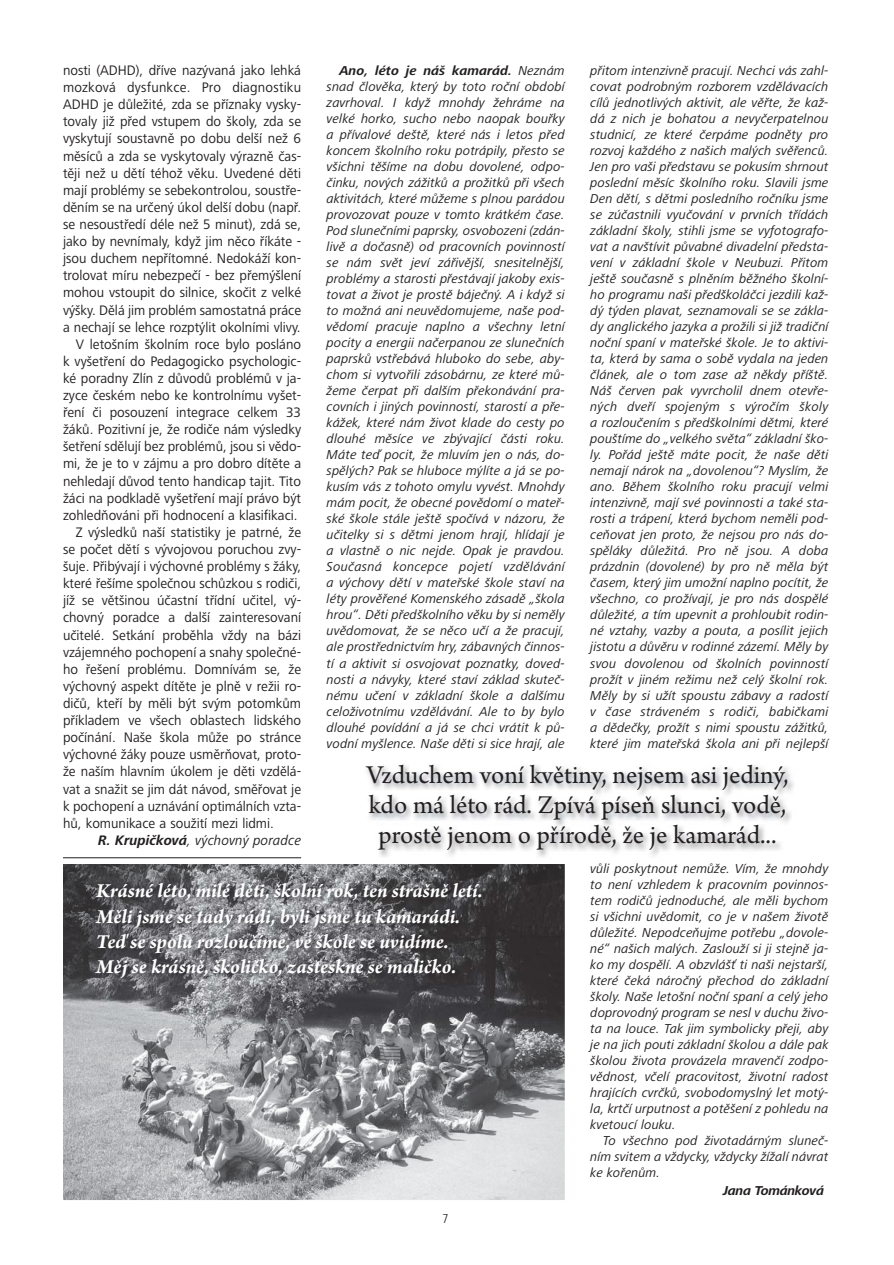
<style>
.page{position:relative;width:894px;height:1265px;background:#fff}
.page>*{position:absolute;margin:0;border:0;box-sizing:border-box;transform-origin:0 0}
.t1{font:27px/30px "Arno Pro";color:#231f20;text-align:center}
.t2{font:italic 700 21px/25.2px "Arno Pro";color:#fff}
.t3{font:14.25px "Frutiger Next LTCE";color:#231f20}
.t4{font:italic 14.25px "Frutiger Next LTCE";color:#231f20}
.t5{font:300 condensed 13.5px "Frutiger Next LTCE";color:#231f20}
.t6{font:italic 13.35px/16px "Frutiger Next LTCE";color:#231f20;text-align:justify}
.t7{font:italic 700 13.35px "Frutiger Next LTCE";letter-spacing:-.025em;color:#231f20}
.s1{font-weight:700}
</style>
<div class="page">
<hr style="left:63px;top:857px;width:238px;height:1px;background:#231f20">
<img style="left:367px;top:765px;width:427px;height:92px">
<img style="left:63px;top:864px;width:502px;height:336px">
<img style="left:93px;top:880px;width:469px;height:143px">
<p class="t3" style="left:63px;top:65px;width:240px">nosti (ADHD), dříve nazývaná jako lehká</p>
<p class="t3" style="left:63px;top:82px;width:240px">mozková dysfunkce. Pro diagnostiku</p>
<p class="t3" style="left:63px;top:99px;width:240px">ADHD je důležité, zda se příznaky vysky-</p>
<p class="t3" style="left:63px;top:116px;width:240px">tovaly již před vstupem do školy, zda se</p>
<p class="t3" style="left:63px;top:133px;width:240px">vyskytují soustavně po dobu delší než 6</p>
<p class="t3" style="left:63px;top:150px;width:240px">měsíců a zda se vyskytovaly výrazně čas-</p>
<p class="t3" style="left:63px;top:167px;width:240px">těji než u dětí téhož věku. Uvedené děti</p>
<p class="t3" style="left:63px;top:185px;width:240px">mají problémy se sebekontrolou, soustře-</p>
<p class="t3" style="left:63px;top:202px;width:240px">děním se na určený úkol delší dobu (např.</p>
<p class="t3" style="left:63px;top:219px;width:240px">se nesoustředí déle než 5 minut), zdá se,</p>
<p class="t3" style="left:63px;top:236px;width:240px">jako by nevnímaly, když jim něco říkáte -</p>
<p class="t3" style="left:63px;top:253px;width:240px">jsou duchem nepřítomné. Nedokáží kon-</p>
<p class="t3" style="left:63px;top:270px;width:240px">trolovat míru nebezpečí - bez přemýšlení</p>
<p class="t3" style="left:63px;top:287px;width:240px">mohou vstoupit do silnice, skočit z velké</p>
<p class="t3" style="left:63px;top:304px;width:240px">výšky. Dělá jim problém samostatná práce</p>
<p class="t3" style="left:63px;top:321px;width:239px">a nechají se lehce rozptýlit okolními vlivy.</p>
<p class="t3" style="left:76px;top:338px;width:227px">V letošním školním roce bylo posláno</p>
<p class="t3" style="left:63px;top:356px;width:240px">k vyšetření do Pedagogicko psychologic-</p>
<p class="t3" style="left:63px;top:373px;width:240px">ké poradny Zlín z důvodů problémů v ja-</p>
<p class="t3" style="left:63px;top:390px;width:240px">zyce českém nebo ke kontrolnímu vyšet-</p>
<p class="t3" style="left:63px;top:407px;width:240px">ření či posouzení integrace celkem 33</p>
<p class="t3" style="left:63px;top:424px;width:240px">žáků. Pozitivní je, že rodiče nám výsledky</p>
<p class="t3" style="left:63px;top:441px;width:240px">šetření sdělují bez problémů, jsou si vědo-</p>
<p class="t3" style="left:63px;top:458px;width:240px">mi, že je to v zájmu a pro dobro dítěte a</p>
<p class="t3" style="left:63px;top:475px;width:240px">nehledají důvod tento handicap tajit. Tito</p>
<p class="t3" style="left:63px;top:492px;width:240px">žáci na podkladě vyšetření mají právo být</p>
<p class="t3" style="left:63px;top:509px;width:236px">zohledňováni při hodnocení a klasifikaci.</p>
<p class="t3" style="left:76px;top:527px;width:227px">Z výsledků naší statistiky je patrné, že</p>
<p class="t3" style="left:63px;top:544px;width:240px">se počet dětí s vývojovou poruchou zvy-</p>
<p class="t3" style="left:63px;top:561px;width:240px">šuje. Přibývají i výchovné problémy s žáky,</p>
<p class="t3" style="left:63px;top:578px;width:240px">které řešíme společnou schůzkou s rodiči,</p>
<p class="t3" style="left:63px;top:595px;width:240px">jíž se většinou účastní třídní učitel, vý-</p>
<p class="t3" style="left:63px;top:612px;width:240px">chovný poradce a další zainteresovaní</p>
<p class="t3" style="left:63px;top:629px;width:240px">učitelé. Setkání proběhla vždy na bázi</p>
<p class="t3" style="left:63px;top:646px;width:240px">vzájemného pochopení a snahy společné-</p>
<p class="t3" style="left:63px;top:663px;width:240px">ho řešení problému. Domnívám se, že</p>
<p class="t3" style="left:63px;top:680px;width:240px">výchovný aspekt dítěte je plně v režii ro-</p>
<p class="t3" style="left:63px;top:698px;width:240px">dičů, kteří by měli být svým potomkům</p>
<p class="t3" style="left:63px;top:715px;width:240px">příkladem ve všech oblastech lidského</p>
<p class="t3" style="left:63px;top:732px;width:240px">počínání. Naše škola může po stránce</p>
<p class="t3" style="left:63px;top:749px;width:240px">výchovné žáky pouze usměrňovat, proto-</p>
<p class="t3" style="left:63px;top:766px;width:240px">že naším hlavním úkolem je děti vzdělá-</p>
<p class="t3" style="left:63px;top:783px;width:240px">vat a snažit se jim dát návod, směřovat je</p>
<p class="t3" style="left:63px;top:800px;width:240px">k pochopení a uznávání optimálních vzta-</p>
<p class="t3" style="left:63px;top:817px;width:212px">hů, komunikace a soužití mezi lidmi.</p>
<p class="t4" style="left:98px;top:834px;width:204px"><span class="s1">R. Krupičková</span>, výchovný poradce</p>
<p class="t6" style="left:327px;top:63px;width:240px;text-indent:13px"><span class="s1">Ano, léto je náš kamarád.</span> Neznám snad člověka, který by toto roční období zavrhoval. I když mnohdy žehráme na velké horko, sucho nebo naopak bouřky a přívalové deště, které nás i letos před koncem školního roku potrápily, přesto se všichni těšíme na dobu dovolené, odpo&shy;činku, nových zážitků a prožitků při všech aktivitách, které můžeme s plnou parádou provozovat pouze v tomto krátkém čase.<br>Pod slunečními paprsky, osvobozeni (zdán&shy;livě a dočasně) od pracovních povinností se nám svět jeví zářivější, snesitelnější, problémy a starosti přestávají jakoby exis&shy;tovat a život je prostě báječný. A i když si to možná ani neuvědomujeme, naše pod&shy;vědomí pracuje naplno a všechny letní pocity a energii načerpanou ze slunečních paprsků vstřebává hluboko do sebe, aby&shy;chom si vytvořili zásobárnu, ze které mů&shy;žeme čerpat při dalším překonávání pra&shy;covních i jiných povinností, starostí a pře&shy;kážek, které nám život klade do cesty po dlouhé měsíce ve zbývající části roku.<br>Máte teď pocit, že mluvím jen o nás, do&shy;spělých? Pak se hluboce mýlíte a já se po&shy;kusím vás z tohoto omylu vyvést. Mnohdy mám pocit, že obecné povědomí o mateř&shy;ské škole stále ještě spočívá v názoru, že učitelky si s dětmi jenom hrají, hlídají je a vlastně o nic nejde. Opak je pravdou.<br>Současná koncepce pojetí vzdělávání a výchovy dětí v mateřské škole staví na léty prověřené Komenského zásadě „škola hrou“. Děti předškolního věku by si neměly uvědomovat, že se něco učí a že pracují, ale prostřednictvím hry, zábavných činnos&shy;tí a aktivit si osvojovat poznatky, doved&shy;nosti a návyky, které staví základ skuteč&shy;nému učení v základní škole a dalšímu celoživotnímu vzdělávání. Ale to by bylo dlouhé povídání a já se chci vrátit k pů&shy;vodní myšlence. Naše děti si sice hrají, ale</p>
<p class="t6" style="left:590px;top:63px;width:240px">přitom intenzivně pracují. Nechci vás zahl&shy;covat podrobným rozborem vzdělávacích cílů jednotlivých aktivit, ale věřte, že kaž&shy;dá z nich je bohatou a nevyčerpatelnou studnicí, ze které čerpáme podněty pro rozvoj každého z našich malých svěřenců.<br>Jen pro vaši představu se pokusím shrnout poslední měsíc školního roku. Slavili jsme Den dětí, s dětmi posledního ročníku jsme se zúčastnili vyučování v prvních třídách základní školy, stihli jsme se vyfotografo&shy;vat a navštívit půvabné divadelní předsta&shy;vení v základní škole v Neubuzi. Přitom ještě současně s plněním běžného školní&shy;ho programu naši předškoláčci jezdili kaž&shy;dý týden plavat, seznamovali se se zákla&shy;dy anglického jazyka a prožili si již tradiční noční spaní v mateřské škole. Je to aktivi&shy;ta, která by sama o sobě vydala na jeden článek, ale o tom zase až někdy příště.<br>Náš červen pak vyvrcholil dnem otevře&shy;ných dveří spojeným s výročím školy a rozloučením s předškolními dětmi, které pouštíme do „velkého světa“ základní ško&shy;ly. Pořád ještě máte pocit, že naše děti nemají nárok na „dovolenou“? Myslím, že ano. Během školního roku pracují velmi intenzivně, mají své povinnosti a také sta&shy;rosti a trápení, která bychom neměli pod&shy;ceňovat jen proto, že nejsou pro nás do&shy;spěláky důležitá. Pro ně jsou. A doba prázdnin (dovolené) by pro ně měla být časem, který jim umožní naplno pocítit, že všechno, co prožívají, je pro nás dospělé důležité, a tím upevnit a prohloubit rodin&shy;né vztahy, vazby a pouta, a posílit jejich jistotu a důvěru v rodinné zázemí. Měly by svou dovolenou od školních povinností prožít v jiném režimu než celý školní rok.<br>Měly by si užít spoustu zábavy a radostí v čase stráveném s rodiči, babičkami a dědečky, prožít s nimi spoustu zážitků, které jim mateřská škola ani při nejlepší</p>
<h1 class="t1" style="left:366px;top:759px;width:424px">Vzduchem voní květiny, nejsem asi jediný, kdo má léto rád. Zpívá píseň slunci, vodě, prostě jenom o přírodě, že je kamarád...</h1>
<h2 class="t2" style="left:96px;top:877px;width:388px">Krásné léto, milé děti, školní rok, ten strašně letí.<br>Měli jsme se tady rádi, byli jsme tu kamarádi.<br>Teď se spolu rozloučíme, ve škole se uvidíme.<br>Měj se krásně, školičko, zasteskne se maličko.</h2>
<p class="t5" style="left:443px;top:1213px;width:8px">7</p>
<p class="t6" style="left:590px;top:861px;width:240px">vůli poskytnout nemůže. Vím, že mnohdy to není vzhledem k pracovním povinnos&shy;tem rodičů jednoduché, ale měli bychom si všichni uvědomit, co je v našem životě důležité. Nepodceňujme potřebu „dovole&shy;né“ našich malých. Zaslouží si ji stejně ja&shy;ko my dospělí. A obzvlášť ti naši nejstarší, které čeká náročný přechod do základní školy. Naše letošní noční spaní a celý jeho doprovodný program se nesl v duchu živo&shy;ta na louce. Tak jim symbolicky přeji, aby je na jich pouti základní školou a dále pak školou života provázela mravenčí zodpo&shy;vědnost, včelí pracovitost, životní radost hrajících cvrčků, svobodomyslný let motý&shy;la, krtčí urputnost a potěšení z pohledu na kvetoucí louku.</p>
<p class="t6" style="left:590px;top:1134px;width:240px;text-indent:13px">To všechno pod životadárným sluneč&shy;ním svitem a vždycky, vždycky žížalí návrat ke kořenům.</p>
<p class="t7" style="left:723px;top:1185px;width:102px">Jana Tománková</p>
</div>
